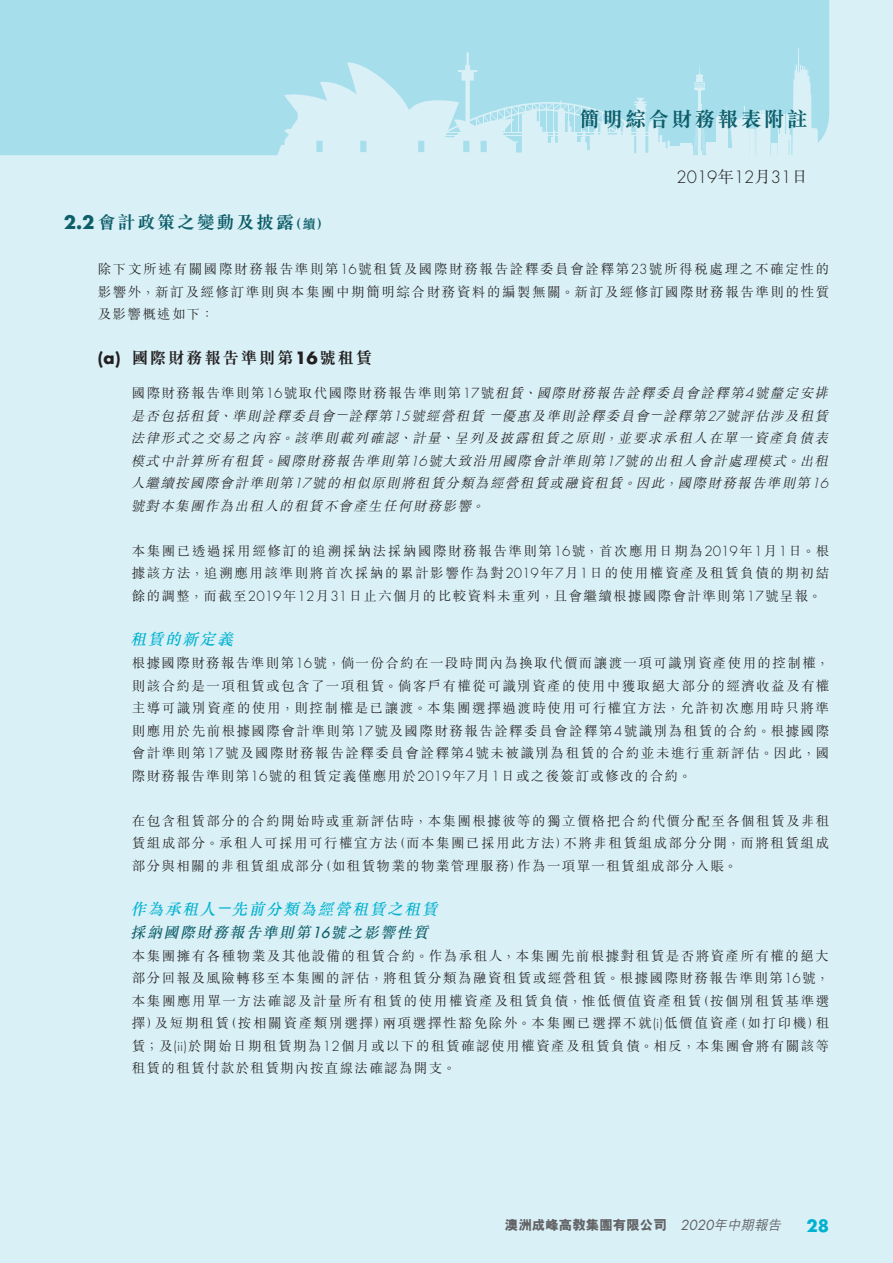
<style>
.page{position:relative;width:893px;height:1263px;background:#d8f0f6}
.page>*{position:absolute;margin:0;border:0;box-sizing:border-box;transform-origin:0 0}
.t1{font:700 21px "M Sung HK";letter-spacing:.1em;color:#0e5e6a}
.t2{font:700 18px "M Sung HK";letter-spacing:.1em;color:#0e5e6a}
.t3{font:700 16.5px "M Sung HK";letter-spacing:.1em;color:#231f20}
.t4{font:300 16.5px "Futura Std";color:#231f20}
.t5{font:700 16.5px "Futura Std";color:#231f20}
.t6{font:700 16.5px "Futura Std";color:#00b1d0}
.t7{font:italic 500 15.75px "M Sung HK";color:#00b1d0}
.t8{font:italic 500 15.75px "Futura Std";color:#00b1d0}
.t9{font:italic 500 15px "M Sung HK";color:#0e5e6a}
.t10{font:italic 500 15px "Futura Std";color:#0e5e6a}
.t11{font:300 13.5px/22.5px "M Sung HK";letter-spacing:.11em;color:#231f20;text-align:justify}
.t12{font:italic 300 13.5px "M Sung HK";color:#231f20}
.t13{font:italic 300 13.5px "Futura Std";color:#231f20}
.t14{font:800 13.5px "M Hei HK";color:#636366}
.t15{font:italic 500 13.5px "M Hei HK";color:#636366}
.t16{font:700 13.5px "M Sung HK";color:#0e5e6a}
.s1{font-family:"M Sung HK"}
.s2{font-family:"Futura Std"}
.s3{font-style:italic}
.s4{font-family:"Futura Std";font-weight:400}
</style>
<div class="page">
<div style="left:0;top:0;width:829px;height:155px;background:#a7deec"></div>
<svg style="left:276px;top:48px;width:542px;height:108px"></svg>
<hr style="left:745px;top:127px;width:3px;height:32px;background:#d8f0f6">
<h1 class="t1" style="left:579px;top:109px;width:230px">簡明綜合財務報表附註</h1>
<p class="t4" style="left:677px;top:167px;width:133px">2019<span class="s1">年</span>12<span class="s1">月</span>31<span class="s1">日</span></p>
<h2 class="t2" style="left:64px;top:213px;width:232px"><span class="s2">2.2</span>會計政策之變動及披露</h2>
<p class="t11" style="left:98px;top:257px;width:733px">除下文所述有關國際財務報告準則第<span class="s2">16</span>號租賃及國際財務報告詮釋委員會詮釋第<span class="s2">23</span>號所得稅處理之不確定性的影響外，新訂及經修訂準則與本集團中期簡明綜合財務資料的編製無關。新訂及經修訂國際財務報告準則的性質及影響概述如下：</p>
<p class="t3" style="left:132px;top:350px;width:242px">國際財務報告準則第<span class="s2">16</span>號租賃</p>
<p class="t16" style="left:289px;top:217px;width:42px">（續(</p>
<p class="t5" style="left:98px;top:347px;width:24px">a( )</p>
<p class="t12" style="left:755px;top:384px;width:78px">號釐定安排</p>
<p class="t11" style="left:132px;top:381px;width:396px">國際財務報告準則第<span class="s2">16</span>號取代國際財務報告準則第<span class="s2">17</span>號<span class="s3">租賃</span></p>
<p class="t12" style="left:537px;top:384px;width:212px">國際財務報告詮釋委員會詮釋第</p>
<p class="t13" style="left:745px;top:385px;width:14px">4</p>
<p class="t12" style="left:523px;top:384px;width:19px">、</p>
<p class="t12" style="left:502px;top:406px;width:153px">優惠及準則詮釋委員會</p>
<p class="t12" style="left:232px;top:406px;width:108px">準則詮釋委員會</p>
<p class="t12" style="left:348px;top:406px;width:48px">詮釋第</p>
<p class="t12" style="left:411px;top:406px;width:78px">號經營租賃</p>
<p class="t12" style="left:663px;top:406px;width:48px">詮釋第</p>
<p class="t12" style="left:725px;top:406px;width:108px">號評估涉及租賃</p>
<p class="t12" style="left:131px;top:406px;width:93px">是否包括租賃</p>
<p class="t13" style="left:707px;top:407px;width:22px">27</p>
<p class="t13" style="left:393px;top:407px;width:22px">15</p>
<p class="t13" style="left:335px;top:405px;width:19px">—</p>
<p class="t13" style="left:489px;top:405px;width:19px">—</p>
<p class="t13" style="left:650px;top:405px;width:19px">—</p>
<p class="t12" style="left:219px;top:406px;width:19px">、</p>
<p class="t12" style="left:618px;top:429px;width:215px">並要求承租人在單一資產負債表</p>
<p class="t12" style="left:294px;top:429px;width:109px">該準則載列確認</p>
<p class="t12" style="left:131px;top:429px;width:155px">法律形式之交易之內容</p>
<p class="t12" style="left:412px;top:429px;width:34px">計量</p>
<p class="t12" style="left:455px;top:429px;width:155px">呈列及披露租賃之原則</p>
<p class="t12" style="left:398px;top:429px;width:19px">、</p>
<p class="t12" style="left:441px;top:429px;width:19px">、</p>
<p class="t12" style="left:280px;top:429px;width:19px">。</p>
<p class="t12" style="left:604px;top:429px;width:19px">，</p>
<p class="t12" style="left:277px;top:451px;width:137px">國際財務報告準則第</p>
<p class="t12" style="left:428px;top:451px;width:182px">號大致沿用國際會計準則第</p>
<p class="t12" style="left:624px;top:451px;width:167px">號的出租人會計處理模式</p>
<p class="t12" style="left:131px;top:451px;width:137px">模式中計算所有租賃</p>
<p class="t12" style="left:800px;top:451px;width:34px">出租</p>
<p class="t13" style="left:410px;top:452px;width:22px">16</p>
<p class="t13" style="left:606px;top:452px;width:22px">17</p>
<p class="t12" style="left:263px;top:451px;width:19px">。</p>
<p class="t12" style="left:786px;top:451px;width:19px">。</p>
<p class="t12" style="left:312px;top:474px;width:316px">號的相似原則將租賃分類為經營租賃或融資租賃</p>
<p class="t12" style="left:678px;top:474px;width:137px">國際財務報告準則第</p>
<p class="t12" style="left:131px;top:474px;width:167px">人繼續按國際會計準則第</p>
<p class="t12" style="left:636px;top:474px;width:34px">因此</p>
<p class="t13" style="left:811px;top:475px;width:22px">16</p>
<p class="t13" style="left:294px;top:475px;width:22px">17</p>
<p class="t12" style="left:622px;top:474px;width:19px">。</p>
<p class="t12" style="left:664px;top:474px;width:19px">，</p>
<p class="t12" style="left:131px;top:496px;width:345px">號對本集團作為出租人的租賃不會產生任何財務影響</p>
<p class="t11" style="left:132px;top:538px;width:699px">本集團已透過採用經修訂的追溯採納法採納國際財務報告準則第<span class="s2">16</span>號，首次應用日期為<span class="s2">2019</span>年<span class="s2">1</span>月<span class="s2">1</span>日。根據該方法，追溯應用該準則將首次採納的累計影響作為對<span class="s2">2019</span>年<span class="s2">7</span>月<span class="s2">1</span>日的使用權資產及租賃負債的期初結餘的調整，而截至<span class="s2">2019</span>年<span class="s2">12</span>月<span class="s2">31</span>日止六個月的比較資料未重列，且會繼續根據國際會計準則第<span class="s2">17</span>號呈報。</p>
<p class="t7" style="left:131px;top:628px;width:108px">租賃的新定義</p>
<p class="t11" style="left:132px;top:651px;width:699px">根據國際財務報告準則第<span class="s2">16</span>號，倘一份合約在一段時間內為換取代價而讓渡一項可識別資產使用的控制權，則該合約是一項租賃或包含了一項租賃。倘客戶有權從可識別資產的使用中獲取絕大部分的經濟收益及有權主導可識別資產的使用，則控制權是已讓渡。本集團選擇過渡時使用可行權宜方法，允許初次應用時只將準則應用於先前根據國際會計準則第<span class="s2">17</span>號及國際財務報告詮釋委員會詮釋第<span class="s2">4</span>號識別為租賃的合約。根據國際會計準則第<span class="s2">17</span>號及國際財務報告詮釋委員會詮釋第<span class="s2">4</span>號未被識別為租賃的合約並未進行重新評估。因此，國際財務報告準則第<span class="s2">16</span>號的租賃定義僅應用於<span class="s2">2019</span>年<span class="s2">7</span>月<span class="s2">1</span>日或之後簽訂或修改的合約。</p>
<p class="t11" style="left:132px;top:808px;width:699px;text-align:right">在包含租賃部分的合約開始時或重新評估時，本集團根據彼等的獨立價格把合約代價分配至各個租賃及非租不將非租賃組成部分分開，而將租賃組成</p>
<p class="t12" style="left:471px;top:496px;width:19px">。</p>
<p class="t11" style="left:132px;top:831px;width:267px">賃組成部分。承租人可採用可行權宜方法</p>
<p class="t11" style="left:392px;top:831px;width:177px">（而本集團已採用此方法）</p>
<p class="t11" style="left:318px;top:853px;width:205px">（如租賃物業的物業管理服務）</p>
<p class="t11" style="left:517px;top:853px;width:222px">作為一項單一租賃組成部分入賬。</p>
<p class="t11" style="left:132px;top:853px;width:193px">部分與相關的非租賃組成部分</p>
<p class="t7" style="left:231px;top:898px;width:212px">先前分類為經營租賃之租賃</p>
<p class="t7" style="left:131px;top:898px;width:91px">作為承租人</p>
<p class="t8" style="left:216px;top:897px;width:21px">—</p>
<p class="t9" style="left:131px;top:922px;width:186px">採納國際財務報告準則第</p>
<p class="t11" style="left:132px;top:943px;width:699px;text-align:right">本集團擁有各種物業及其他設備的租賃合約。作為承租人，本集團先前根據對租賃是否將資產所有權的絕大部分回報及風險轉移至本集團的評估，將租賃分類為融資租賃或經營租賃。根據國際財務報告準則第<span class="s2">16</span>號，（按個別租賃基準選</p>
<p class="t9" style="left:331px;top:922px;width:103px">號之影響性質</p>
<p class="t10" style="left:312px;top:923px;width:23px">16</p>
<p class="t11" style="left:132px;top:988px;width:571px">本集團應用單一方法確認及計量所有租賃的使用權資產及租賃負債，惟低價值資產租賃</p>
<p class="t11" style="left:224px;top:1011px;width:165px">（按相關資產類別選擇）</p>
<p class="t11" style="left:382px;top:1011px;width:358px">兩項選擇性豁免除外。本集團已選擇不就 <span class="s2">)i(</span> 低價值資產</p>
<p class="t11" style="left:132px;top:1011px;width:699px;text-align:left">擇）<br>賃；及 <span class="s2">)i i(</span> 於開始日期租賃期為<span class="s2">12</span>個月或以下的租賃確認使用權資產及租賃負債。相反，本集團會將有關該等租賃的租賃付款於租賃期內按直線法確認為開支。</p>
<p class="t11" style="left:733px;top:1011px;width:88px">（如打印機）</p>
<p class="t11" style="left:155px;top:1011px;width:76px">及短期租賃</p>
<p class="t11" style="left:816px;top:1011px;width:15px">租</p>
<p class="t14" style="left:505px;top:1218px;width:163px">澳洲成峰高教集團有限公司</p>
<p class="t15" style="left:680px;top:1215px;width:106px"><span class="s4">2020</span> 年中期報告</p>
<p class="t6" style="left:806px;top:1214px;width:24px">28</p>
</div>
